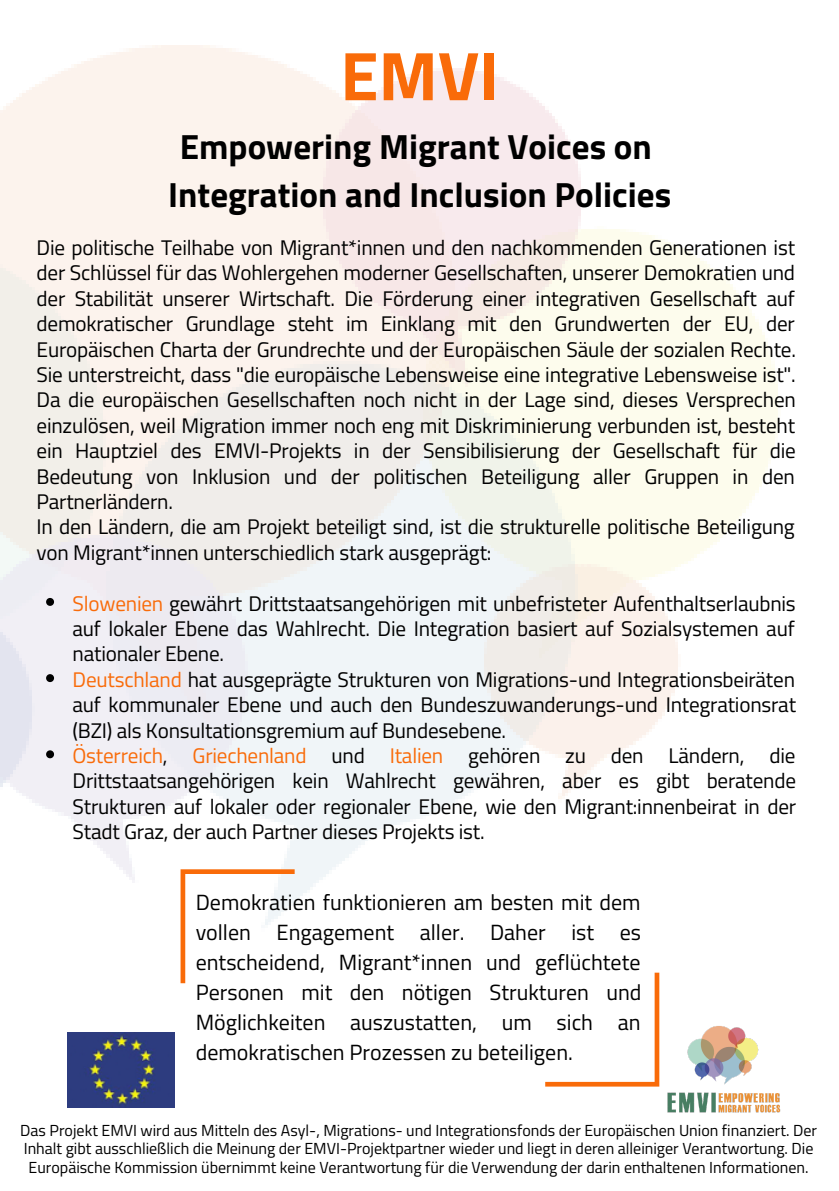
<style>
.page{position:relative;width:839px;height:1191px;background:#fff}
.page>*{position:absolute;margin:0;border:0;box-sizing:border-box;transform-origin:0 0}
.t1{font:700 69px "Titillium Web";color:#f96b09}
.t2{font:700 35px/48px "Titillium Web";color:#000;text-align:center}
.t3{font:22px/30px "Titillium Web";color:#000;text-align:justify}
.t4{font:21.2px/25.4px "Titillium Web";letter-spacing:-.01em;color:#000}
.t5{font:16px/18.6px "Titillium Web";color:#000;text-align:center}
.s1{color:#f96b09}
</style>
<div class="page">
<img style="left:667px;top:1026px;width:114px;height:87px">
<img style="left:0;top:45px;width:778px;height:952px">
<svg style="left:46px;top:598px;width:8px;height:8px"></svg>
<svg style="left:46px;top:674px;width:8px;height:8px"></svg>
<svg style="left:46px;top:750px;width:8px;height:8px"></svg>
<img style="left:68px;top:1032px;width:106px;height:75px">
<svg style="left:180px;top:869px;width:114px;height:114px"></svg>
<svg style="left:545px;top:973px;width:114px;height:114px"></svg>
<h1 class="t1" style="left:340px;top:22px;width:160px">EMVI</h1>
<h2 class="t2" style="left:168px;top:122px;width:504px">Empowering Migrant Voices on<br>Integration and Inclusion Policies</h2>
<p class="t4" style="left:37px;top:234px;width:761px">Die politische Teilhabe von Migrant*innen und den nachkommenden Generationen ist der Schlüssel für das Wohlergehen moderner Gesellschaften, unserer Demokratien und der Stabilität unserer Wirtschaft. Die Förderung einer integrativen Gesellschaft auf demokratischer Grundlage steht im Einklang mit den Grundwerten der EU, der Europäischen Charta der Grundrechte und der Europäischen Säule der sozialen Rechte.<br>Sie unterstreicht, dass "die europäische Lebensweise eine integrative Lebensweise ist".<br>Da die europäischen Gesellschaften noch nicht in der Lage sind, dieses Versprechen einzulösen, weil Migration immer noch eng mit Diskriminierung verbunden ist, besteht ein Hauptziel des EMVI-Projekts in der Sensibilisierung der Gesellschaft für die Bedeutung von Inklusion und der politischen Beteiligung aller Gruppen in den Partnerländern.<br>In den Ländern, die am Projekt beteiligt sind, ist die strukturelle politische Beteiligung von Migrant*innen unterschiedlich stark ausgeprägt:</p>
<p class="t4" style="left:73px;top:590px;width:725px"><span class="s1">Slowenien</span> gewährt Drittstaatsangehörigen mit unbefristeter Aufenthaltserlaubnis auf lokaler Ebene das Wahlrecht. Die Integration basiert auf Sozialsystemen auf nationaler Ebene.<br><span class="s1">Deutschland</span> hat ausgeprägte Strukturen von Migrations-und Integrationsbeiräten auf kommunaler Ebene und auch den Bundeszuwanderungs-und Integrationsrat (BZI) als Konsultationsgremium auf Bundesebene.<br><span class="s1">Österreich</span>, <span class="s1">Griechenland</span> und <span class="s1">Italien</span> gehören zu den Ländern, die Drittstaatsangehörigen kein Wahlrecht gewähren, aber es gibt beratende Strukturen auf lokaler oder regionaler Ebene, wie den Migrant:innenbeirat in der Stadt Graz, der auch Partner dieses Projekts ist.</p>
<p class="t3" style="left:196px;top:887px;width:447px">Demokratien funktionieren am besten mit dem vollen Engagement aller. Daher ist es entscheidend, Migrant*innen und geflüchtete Personen mit den nötigen Strukturen und Möglichkeiten auszustatten, um sich an demokratischen Prozessen zu beteiligen.</p>
<p class="t5" style="left:20px;top:1120px;width:798px">Das Projekt EMVI wird aus Mitteln des Asyl-, Migrations- und Integrationsfonds der Europäischen Union finanziert. Der<br>Inhalt gibt ausschließlich die Meinung der EMVI-Projektpartner wieder und liegt in deren alleiniger Verantwortung. Die<br>Europäische Kommission übernimmt keine Verantwortung für die Verwendung der darin enthaltenen Informationen.</p>
</div>
